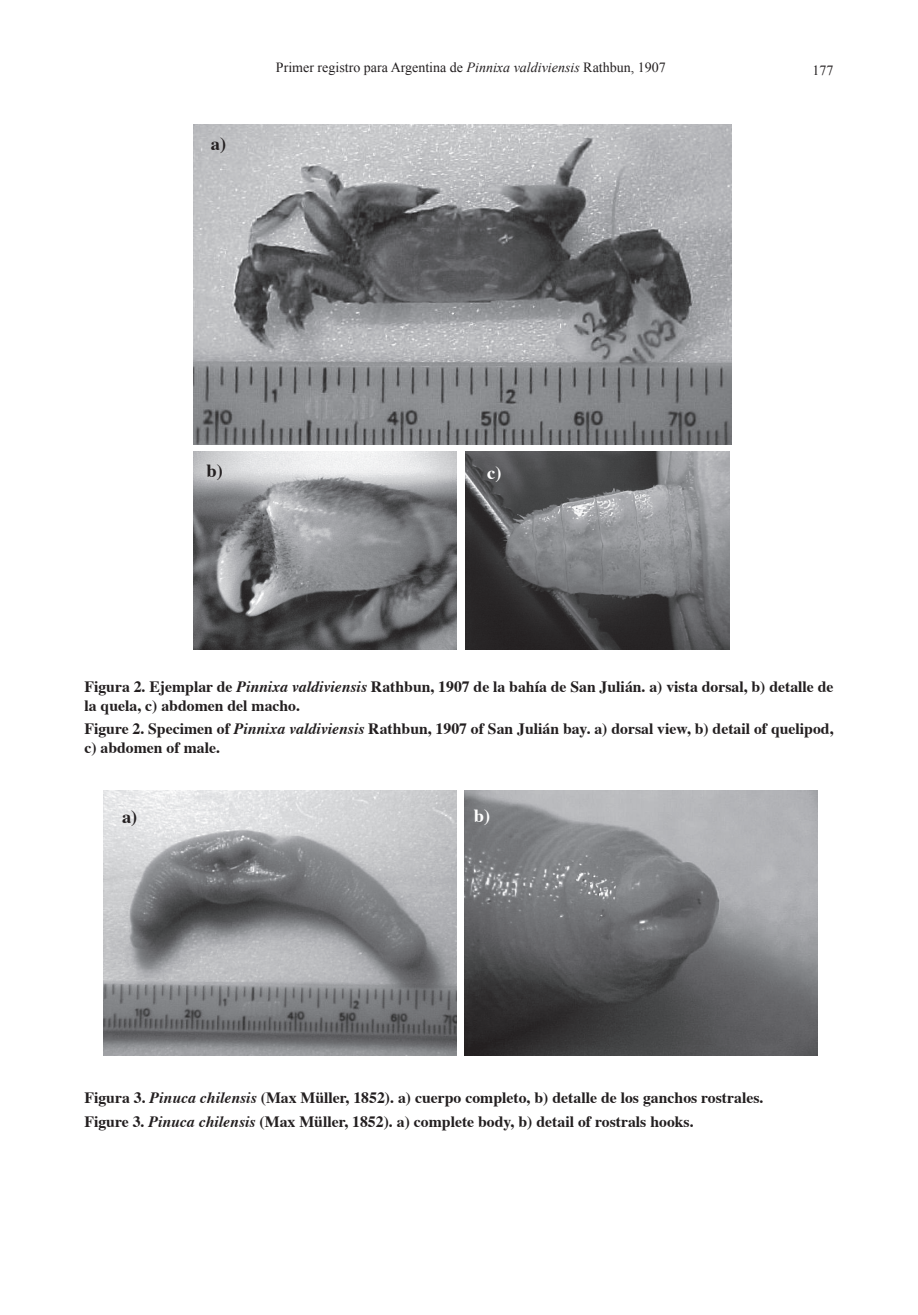
<style>
.page{position:relative;width:918px;height:1315px;background:#fff}
.page>*{position:absolute;margin:0;border:0;box-sizing:border-box;transform-origin:0 0}
.t1{font:700 18.55px "Times";color:#231f20}
.t2{font:700 18.55px "Times";color:#fff}
.t3{font:700 15.75px/18.9px "Times";color:#231f20}
.t4{font:14px "Times New Roman";color:#231f20}
.s1{font-style:italic}
</style>
<div class="page">
<img style="left:193px;top:451px;width:264px;height:198px">
<img style="left:465px;top:790px;width:352px;height:265px">
<img style="left:193px;top:124px;width:538px;height:321px">
<img style="left:466px;top:451px;width:263px;height:198px">
<img style="left:103px;top:790px;width:353px;height:265px">
<p class="t1" style="left:211px;top:126px;width:17px">a)</p>
<p class="t4" style="left:276px;top:59px;width:391px">Primer registro para Argentina de <span class="s1">Pinnixa valdiviensis</span> Rathbun, 1907</p>
<p class="t4" style="left:812px;top:62px;width:22px">177</p>
<p class="t1" style="left:206px;top:452px;width:18px">b)</p>
<p class="t2" style="left:487px;top:454px;width:16px">c)</p>
<p class="t3" style="left:84px;top:675px;width:750px">Figura 2. Ejemplar de <span class="s1">Pinnixa valdiviensis</span> Rathbun, 1907 de la bahía de San Julián. a) vista dorsal, b) detalle de la quela, c) abdomen del macho.</p>
<p class="t3" style="left:84px;top:718px;width:751px">Figure 2. Specimen of <span class="s1">Pinnixa valdiviensis</span> Rathbun, 1907 of San Julián bay. a) dorsal view, b) detail of quelipod, c) abdomen of male.</p>
<p class="t1" style="left:122px;top:798px;width:17px">a)</p>
<p class="t2" style="left:474px;top:797px;width:18px">b)</p>
<p class="t3" style="left:84px;top:1084px;width:680px;line-height:24px">Figura 3. <span class="s1">Pinuca chilensis</span> (Max Müller, 1852). a) cuerpo completo, b) detalle de los ganchos rostrales.<br>Figure 3. <span class="s1">Pinuca chilensis</span> (Max Müller, 1852). a) complete body, b) detail of rostrals hooks.</p>
</div>
